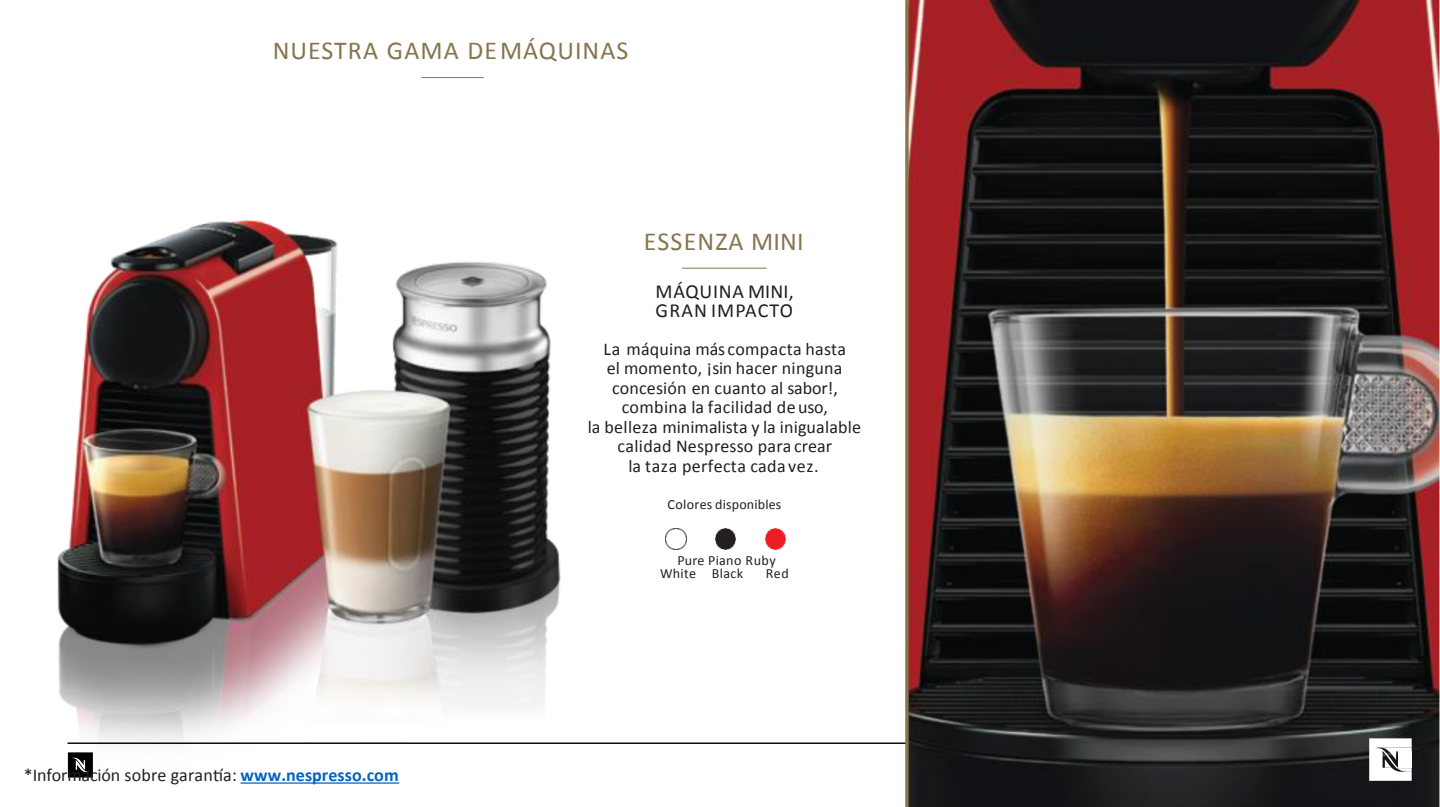
<style>
.page{position:relative;width:1440px;height:807px;background:#fff}
.page>*{position:absolute;margin:0;border:0;box-sizing:border-box;transform-origin:0 0}
.t1{font:25.95px "Calibri";letter-spacing:.04em;color:#87754e}
.t2{font:19.95px/19.5px "Calibri";letter-spacing:.035em;color:#231f20}
.t3{font:18px/19.5px "Calibri";letter-spacing:.01em;color:#231f20;text-align:center}
.t4{font:14.1px/13.5px "Calibri";letter-spacing:.02em;color:#231f20}
.s1{font-weight:700;color:#0563c1}
</style>
<div class="page">
<hr style="left:68px;top:743px;width:1305px;height:1px;background:#000">
<hr style="left:681px;top:268px;width:85px;height:1px;background:#87754e">
<img style="left:715px;top:529px;width:20px;height:20px">
<img style="left:665px;top:529px;width:21px;height:21px">
<img style="left:765px;top:529px;width:20px;height:20px">
<img style="left:908px;top:0;width:530px;height:807px">
<hr style="left:905px;top:0;width:3px;height:807px;background:#87754e">
<svg style="left:1368px;top:738px;width:43px;height:43px"></svg>
<hr style="left:421px;top:77px;width:62px;height:1px;background:#87754e">
<img style="left:57px;top:220px;width:524px;height:564px">
<svg style="left:240px;top:782px;width:159px;height:2px"></svg>
<h1 class="t1" style="left:273px;top:34px;width:357px">NUESTRA GAMA DEMÁQUINAS</h1>
<h1 class="t1" style="left:643px;top:225px;width:161px">ESSENZA MINI</h1>
<p class="t2" style="left:655px;top:281px;width:140px">MÁQUINA MINI,<br>GRAN IMPACTO</p>
<p class="t3" style="left:587px;top:339px;width:275px">La máquina máscompacta hasta<br>el momento, ¡sin hacer ninguna concesión en cuanto al sabor!, combina la facilidad deuso,<br>la belleza minimalista y la inigualable calidad Nespresso para crear<br>la taza perfecta cada vez.</p>
<p class="t4" style="left:667px;top:498px;width:115px">Colores disponibles</p>
<p class="t3" style="left:24px;top:765px;width:376px">*Información sobre garantía: <span class="s1">www.nespresso.com</span></p>
<p class="t4" style="left:660px;top:553px;width:117px;text-indent:17px">Pure Piano Ruby<br>White Black</p>
<p class="t4" style="left:765px;top:567px;width:24px">Red</p>
</div>
